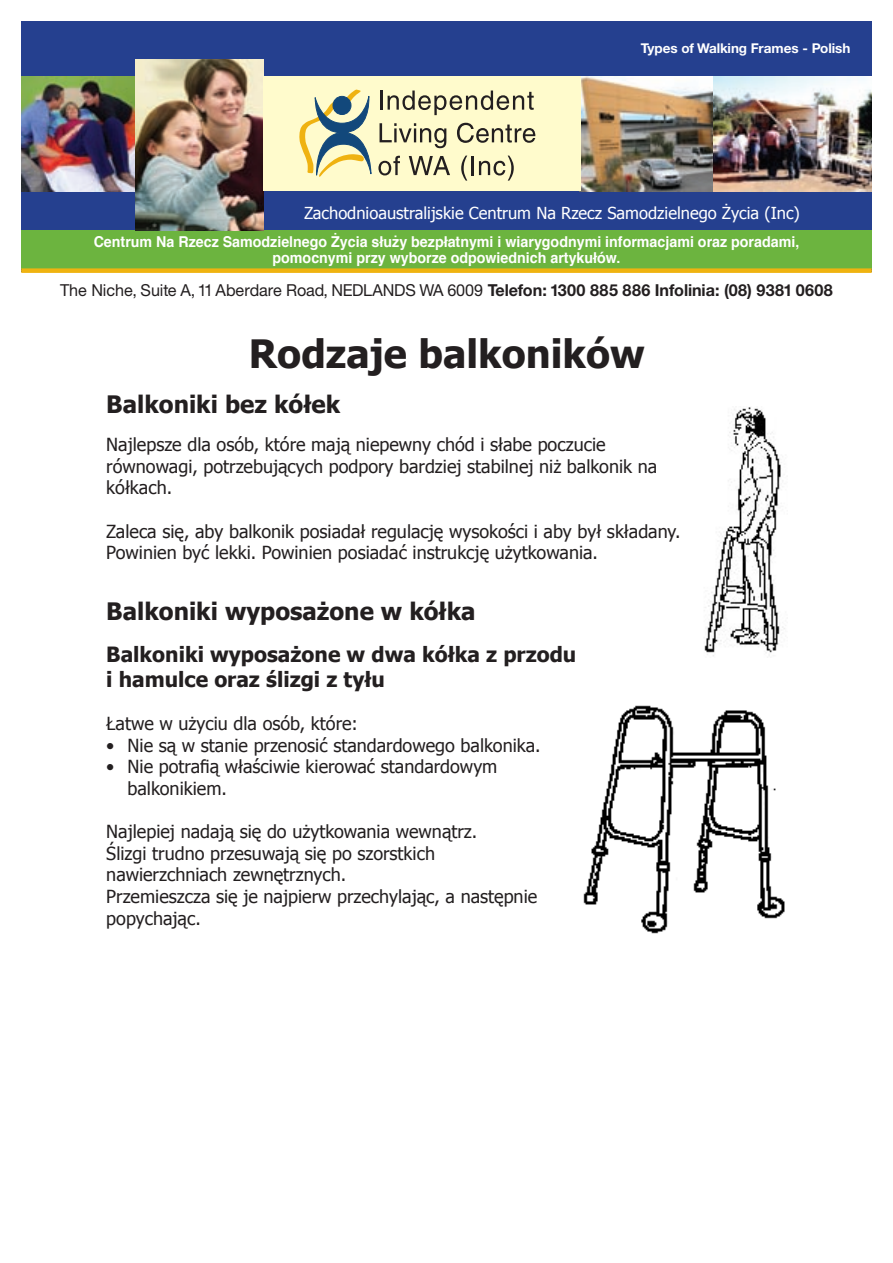
<style>
.page{position:relative;width:893px;height:1263px;background:#fff}
.page>*{position:absolute;margin:0;border:0;box-sizing:border-box;transform-origin:0 0}
.t1{font:700 39px "Tahoma";color:#231f20}
.t2{font:700 24px "Tahoma";color:#231f20}
.t3{font:700 21px/25.2px "Tahoma";color:#231f20}
.t4{font:18px/21.6px "Tahoma";color:#231f20}
.t5{font:16.5px "Helvetica Neue";letter-spacing:-.01em;color:#231f20}
.t6{font:16.5px "Tahoma";color:#fff}
.t7{font:700 15px/16.5px "Helvetica CE";color:#fff;text-align:center;scale:.95 1}
.t8{font:700 13.5px "Helvetica Neue";letter-spacing:-.01em;color:#fff}
.s1{font-weight:700}
</style>
<div class="page">
<div style="left:21px;top:21px;width:851px;height:251px;background:#25408f"></div>
<div style="left:21px;top:231px;width:851px;height:38px;background:#6cb43f"></div>
<div style="left:21px;top:268px;width:851px;height:5px;background:#efb310"></div>
<img style="left:21px;top:77px;width:115px;height:114px">
<img style="left:136px;top:60px;width:127px;height:171px">
<img style="left:713px;top:77px;width:159px;height:114px">
<img style="left:580px;top:77px;width:133px;height:114px">
<div style="left:263px;top:77px;width:317px;height:114px;background:#fffbcc"></div>
<svg style="left:299px;top:76px;width:73px;height:101px"></svg>
<div style="left:333px;top:96px;width:18px;height:19px;background:#12487b;border-radius:50%"></div>
<div style="left:333px;top:96px;width:18px;height:19px;border:1px solid #12487b;border-radius:50%"></div>
<svg style="left:380px;top:91px;width:2px;height:19px"></svg>
<svg style="left:388px;top:91px;width:146px;height:24px"></svg>
<svg style="left:380px;top:123px;width:66px;height:25px"></svg>
<svg style="left:457px;top:123px;width:78px;height:20px"></svg>
<svg style="left:378px;top:156px;width:22px;height:19px"></svg>
<svg style="left:409px;top:156px;width:41px;height:19px"></svg>
<svg style="left:461px;top:156px;width:6px;height:25px"></svg>
<hr style="left:471px;top:156px;width:3px;height:19px;background:#231f20">
<svg style="left:479px;top:156px;width:35px;height:25px"></svg>
<img style="left:704px;top:407px;width:81px;height:249px">
<img style="left:583px;top:705px;width:202px;height:229px">
<p class="t8" style="left:641px;top:40px;width:211px">Types of Walking Frames - Polish</p>
<p class="t6" style="left:304px;top:202px;width:497px">Zachodnioaustralijskie Centrum Na Rzecz Samodzielnego Życia (Inc)</p>
<p class="t7" style="left:94px;top:234px;width:744px">Centrum Na Rzecz Samodzielnego Życia służy bezpłatnymi i wiarygodnymi informacjami oraz poradami, pomocnymi przy wyborze odpowiednich artykułów.</p>
<p class="t5" style="left:60px;top:280px;width:774px">The Niche, Suite A, 11 Aberdare Road, NEDLANDS WA 6009 <span class="s1">Telefon: 1300 885 886 Infolinia: (08) 9381 0608</span></p>
<h1 class="t1" style="left:249px;top:327px;width:397px">Rodzaje balkoników</h1>
<h2 class="t2" style="left:106px;top:388px;width:235px">Balkoniki bez kółek</h2>
<p class="t4" style="left:106px;top:433px;width:552px">Najlepsze dla osób, które mają niepewny chód i słabe poczucie równowagi, potrzebujących podpory bardziej stabilnej niż balkonik na kółkach.</p>
<p class="t4" style="left:106px;top:519px;width:576px">Zaleca się, aby balkonik posiadał regulację wysokości i aby był składany.<br>Powinien być lekki. Powinien posiadać instrukcję użytkowania.</p>
<h2 class="t2" style="left:106px;top:595px;width:371px">Balkoniki wyposażone w kółka</h2>
<p class="t3" style="left:106px;top:640px;width:472px">Balkoniki wyposażone w dwa kółka z przodu i hamulce oraz ślizgi z tyłu</p>
<p class="t4" style="left:106px;top:712px;width:253px">Łatwe w użyciu dla osób, które:</p>
<p class="t4" style="left:106px;top:733px;width:436px">• Nie są w stanie przenosić standardowego balkonika.</p>
<p class="t4" style="left:128px;top:755px;width:371px;text-indent:-21px">• Nie potrafią właściwie kierować standardowym balkonikiem.</p>
<p class="t4" style="left:106px;top:820px;width:432px">Najlepiej nadają się do użytkowania wewnątrz.<br>Ślizgi trudno przesuwają się po szorstkich nawierzchniach zewnętrznych.<br>Przemieszcza się je najpierw przechylając, a następnie popychając.</p>
</div>
